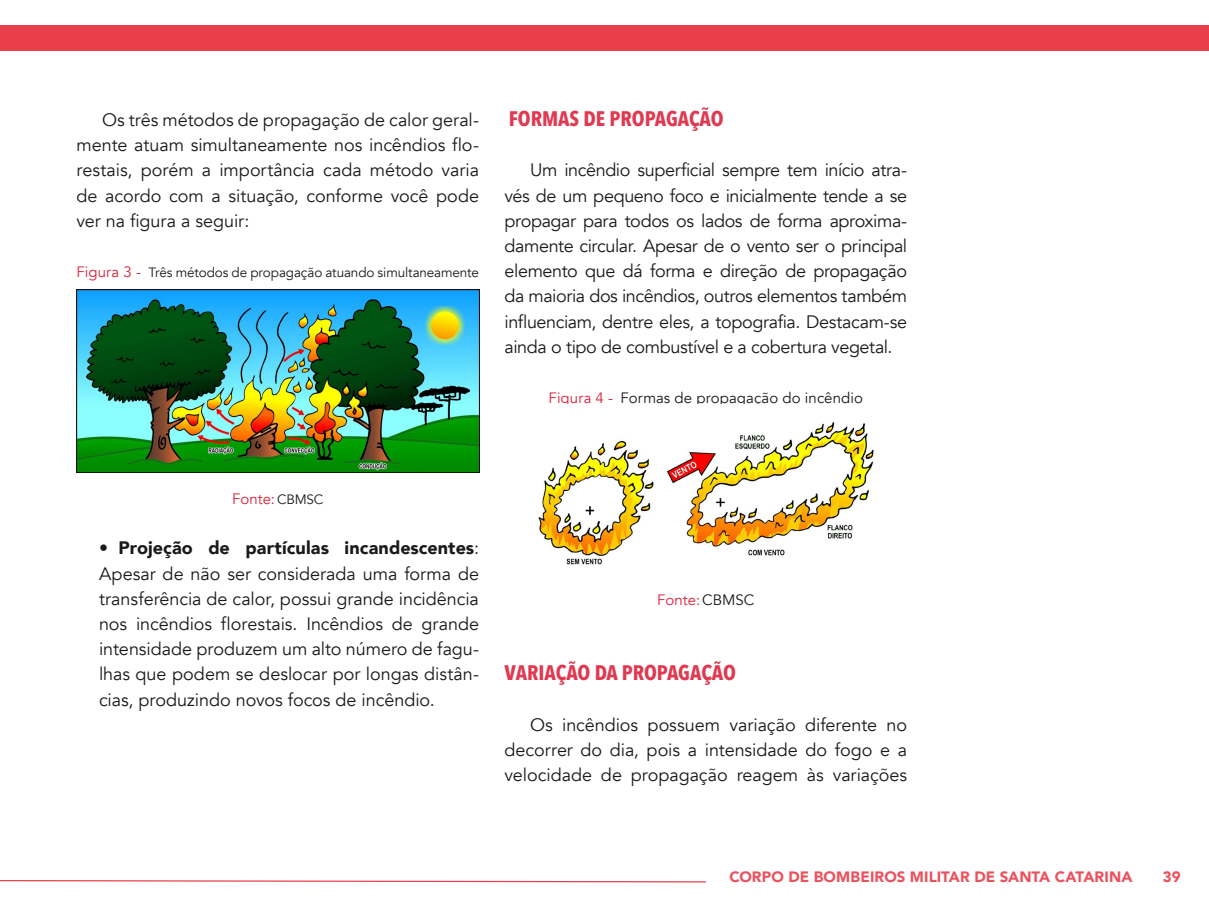
<style>
.page{position:relative;width:1209px;height:910px;background:#fff}
.page>*{position:absolute;margin:0;border:0;box-sizing:border-box;transform-origin:0 0}
.t1{font:700 21px "Avenir Next Condensed";color:#df3a51}
.t2{font:18px/25.2px "Avenir";letter-spacing:-.005em;color:#1a1a1a;text-align:justify}
.t3{font:900 15px "Avenir";letter-spacing:.005em;color:#ea525d}
.t4{font:15px "Avenir";letter-spacing:.005em;color:#1a1a1a}
.t5{font:15px "Avenir";color:#db223b}
.t6{font:13.5px "Avenir";letter-spacing:-.01em;color:#1a1a1a}
.s1{font-size:15px;color:#db223b}
.s2{color:#db223b}
.s3{font-size:13.5px;color:#1a1a1a}
.s4{font-weight:900}
.s5{color:#1a1a1a}
</style>
<div class="page">
<div style="left:0;top:25px;width:1209px;height:26px;background:#e83f4b"></div>
<svg style="left:0;top:880px;width:706px;height:3px"></svg>
<img style="left:538px;top:422px;width:336px;height:143px">
<img style="left:77px;top:290px;width:402px;height:183px">
<p class="t2" style="left:77px;top:108px;width:404px;text-indent:26px">Os três métodos de propagação de calor geral&shy;mente atuam simultaneamente nos incêndios flo&shy;restais, porém a importância cada método varia de acordo com a situação, conforme você pode ver na figura a seguir:</p>
<p class="t6" style="left:77px;top:265px;width:404px"><span class="s1">Figura 3 -</span> Três métodos de propagação atuando simultaneamente</p>
<p class="t1" style="left:509px;top:106px;width:216px">FORMAS DE PROPAGAÇÃO</p>
<p class="t2" style="left:505px;top:158px;width:404px;text-indent:26px">Um incêndio superficial sempre tem início atra&shy;vés de um pequeno foco e inicialmente tende a se propagar para todos os lados de forma aproxima&shy;damente circular. Apesar de o vento ser o principal elemento que dá forma e direção de propagação da maioria dos incêndios, outros elementos também influenciam, dentre eles, a topografia. Destacam-se ainda o tipo de combustível e a cobertura vegetal.</p>
<p class="t4" style="left:549px;top:389px;width:316px"><span class="s2">Figura 4 -</span> Formas de propagação do incêndio</p>
<p class="t5" style="left:232px;top:490px;width:93px">Fonte: <span class="s3">CBMSC</span></p>
<p class="t2" style="left:99px;top:536px;width:382px"><span class="s4">• Projeção de partículas incandescentes</span>:<br>Apesar de não ser considerada uma forma de transferência de calor, possui grande incidência nos incêndios florestais. Incêndios de grande intensidade produzem um alto número de fagu&shy;lhas que podem se deslocar por longas distân&shy;cias, produzindo novos focos de incêndio.</p>
<p class="t5" style="left:657px;top:591px;width:99px">Fonte:<span class="s5">CBMSC</span></p>
<p class="t1" style="left:505px;top:660px;width:233px">VARIAÇÃO DA PROPAGAÇÃO</p>
<p class="t2" style="left:505px;top:712px;width:404px;text-indent:26px">Os incêndios possuem variação diferente no decorrer do dia, pois a intensidade do fogo e a velocidade de propagação reagem às variações</p>
<p class="t3" style="left:729px;top:864px;width:405px">CORPO DE BOMBEIROS MILITAR DE SANTA CATARINA</p>
<p class="t3" style="left:1163px;top:864px;width:19px">39</p>
</div>
